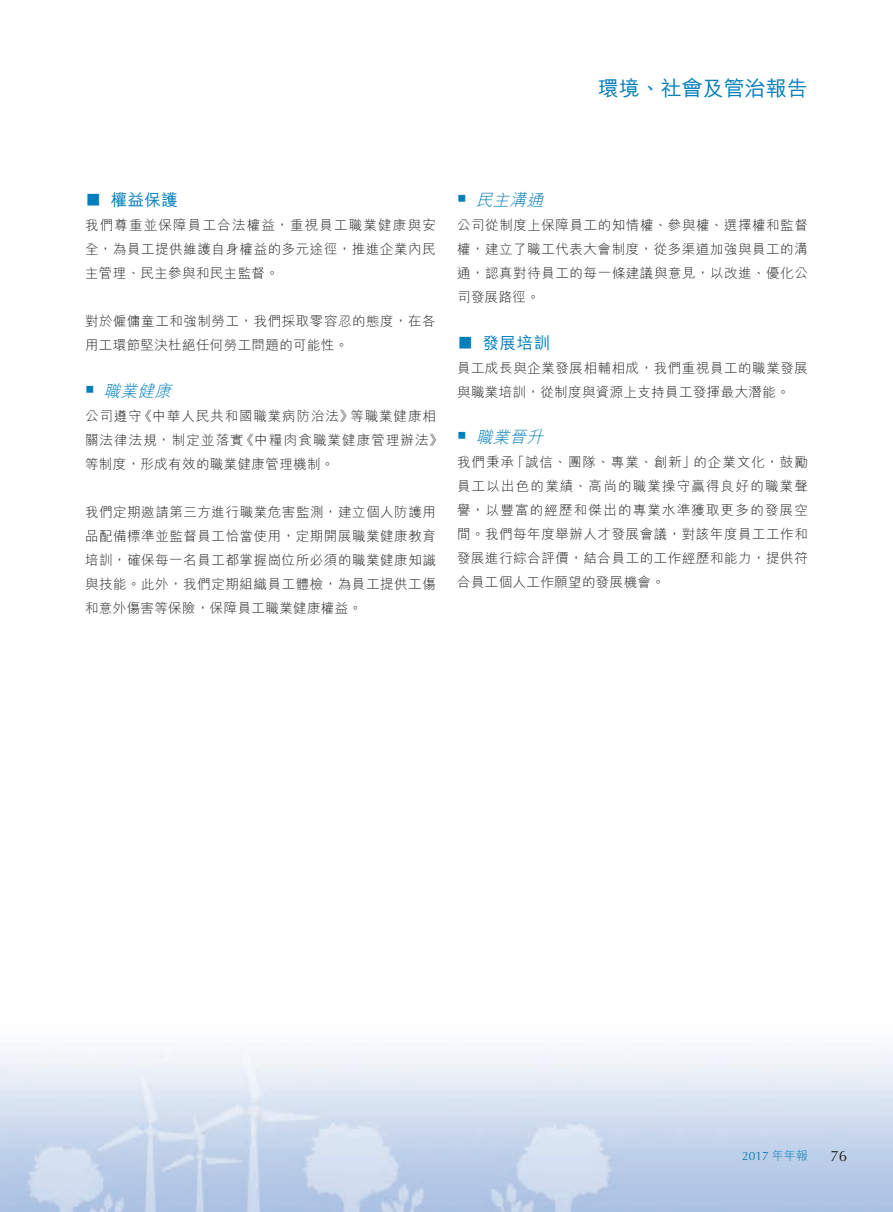
<style>
.page{position:relative;width:893px;height:1212px;background:#fff}
.page>*{position:absolute;margin:0;border:0;box-sizing:border-box;transform-origin:0 0}
.t1{font:500 21px "M Hei HK";color:#007dbb}
.t2{font:italic 300 16.5px "M Hei HK";color:#007dbb}
.t3{font:500 16.5px "M Hei HK";letter-spacing:.03em;color:#007dbb}
.t4{font:15px "Optima LT Std";color:#231f20}
.t5{font:300 13.5px/24px "M Hei HK";letter-spacing:.04em;color:#231f20;text-align:justify}
.t6{font:300 13.5px/24px "M Hei HK";letter-spacing:.065em;color:#231f20}
.t7{font:12px "Optima LT Std";color:#007dbb}
.s1{font-family:"M Hei HK";font-weight:300}
</style>
<div class="page">
<img style="left:1px;top:1050px;width:892px;height:162px">
<h1 class="t1" style="left:598px;top:73px;width:211px">環境、社會及管治報告</h1>
<p class="t3" style="left:85px;top:188px;width:95px">■ 權益保護</p>
<p class="t5" style="left:85px;top:213px;width:352px">我們尊重並保障員工合法權益，重視員工職業健康與安全，為員工提供維護自身權益的多元途徑，推進企業內民主管理、民主參與和民主監督。</p>
<p class="t5" style="left:85px;top:309px;width:352px">對於僱傭童工和強制勞工，我們採取零容忍的態度，在各用工環節堅決杜絕任何勞工問題的可能性。</p>
<p class="t2" style="left:85px;top:379px;width:93px"><sup>■</sup> 職業健康</p>
<p class="t6" style="left:85px;top:403px;width:359px">公司遵守《中華人民共和國職業病防治法》等職業健康相關法律法規，制定並落實《中糧肉食職業健康管理辦法》等制度，形成有效的職業健康管理機制。</p>
<p class="t5" style="left:85px;top:499px;width:352px">我們定期邀請第三方進行職業危害監測，建立個人防護用品配備標準並監督員工恰當使用，定期開展職業健康教育培訓，確保每一名員工都掌握崗位所必須的職業健康知識與技能。此外，我們定期組織員工體檢，為員工提供工傷和意外傷害等保險，保障員工職業健康權益。</p>
<p class="t2" style="left:457px;top:188px;width:93px"><sup>■</sup> 民主溝通</p>
<p class="t5" style="left:457px;top:213px;width:352px">公司從制度上保障員工的知情權、參與權、選擇權和監督權，建立了職工代表大會制度，從多渠道加強與員工的溝通，認真對待員工的每一條建議與意見，以改進、優化公司發展路徑。</p>
<p class="t3" style="left:457px;top:331px;width:95px">■ 發展培訓</p>
<p class="t5" style="left:457px;top:355px;width:352px">員工成長與企業發展相輔相成，我們重視員工的職業發展與職業培訓，從制度與資源上支持員工發揮最大潛能。</p>
<p class="t2" style="left:457px;top:425px;width:93px"><sup>■</sup> 職業晉升</p>
<p class="t5" style="left:457px;top:450px;width:352px">我們秉承「誠信、團隊、專業、創新」的企業文化，鼓勵員工以出色的業績、高尚的職業操守贏得良好的職業聲譽，以豐富的經歷和傑出的專業水準獲取更多的發展空間。我們每年度舉辦人才發展會議，對該年度員工工作和發展進行綜合評價，結合員工的工作經歷和能力，提供符合員工個人工作願望的發展機會。</p>
<p class="t7" style="left:742px;top:1149px;width:67px">2017 <span class="s1">年年報</span></p>
<p class="t4" style="left:831px;top:1147px;width:18px">76</p>
</div>
